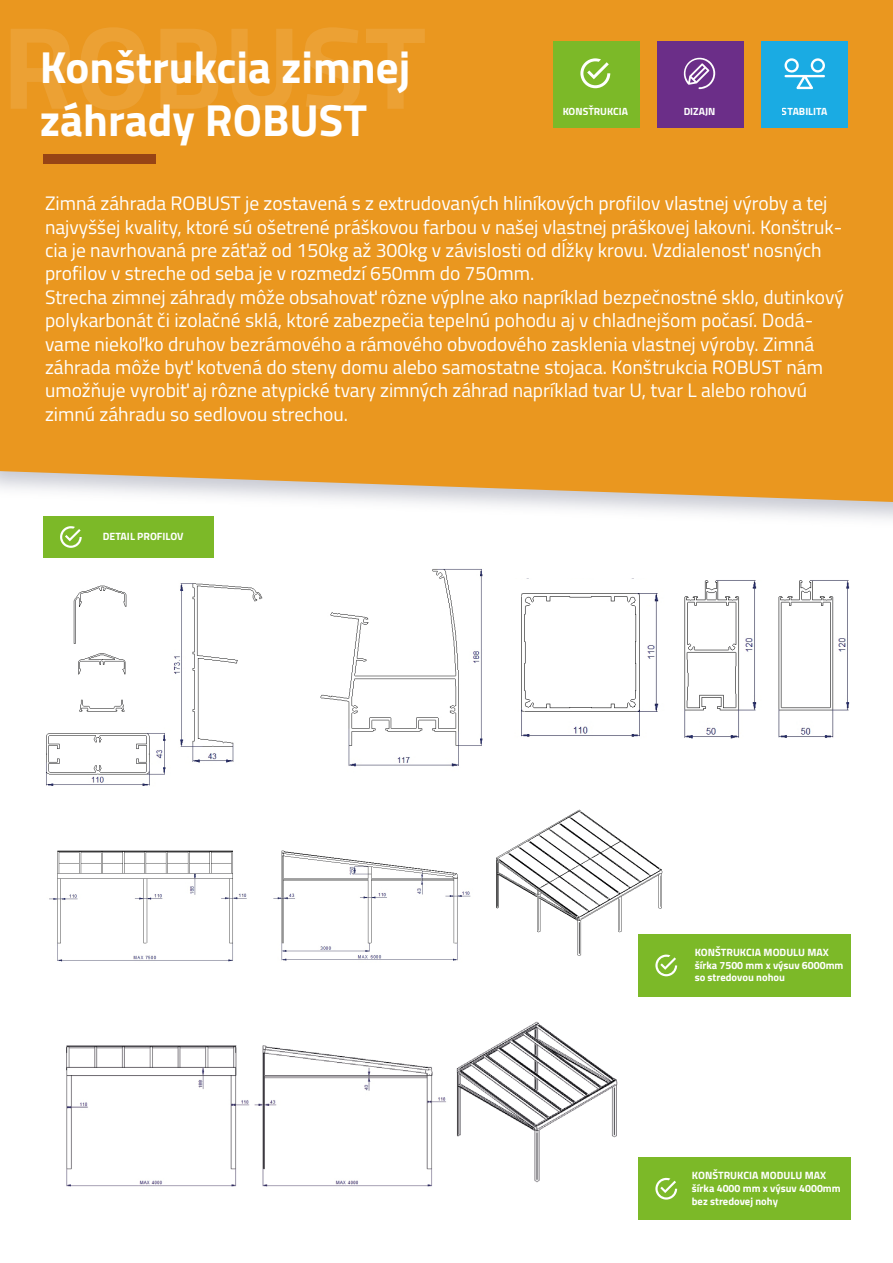
<style>
.page{position:relative;width:893px;height:1263px;background:#fff}
.page>*{position:absolute;margin:0;border:0;box-sizing:border-box;transform-origin:0 0}
.t1{font:700 117.75px "Titillium Web";color:#fff}
.t2{font:700 45px "Titillium Web";color:#fff}
.t3{font:19.5px/23.4px "Titillium Web";color:#fff}
.t4{font:700 10.65px/12.8px "Titillium Web";color:#fff}
.t5{font:700 10.5px "Titillium Web";color:#fff}
.t6{font:700 10.35px "Titillium Web";color:#fff}
</style>
<div class="page">
<img style="left:49px;top:809px;width:614px;height:153px">
<img style="left:213px;top:502px;width:680px;height:33px">
<div style="left:0;top:0;width:893px;height:502px;background:#ea971f"></div>
<div style="left:43px;top:154px;width:112px;height:9px;background:#974415"></div>
<div style="left:553px;top:41px;width:86px;height:87px;background:#7cb928"></div>
<svg style="left:580px;top:58px;width:30px;height:30px"></svg>
<div style="left:657px;top:41px;width:86px;height:87px;background:#6b2e88"></div>
<svg style="left:683px;top:57px;width:32px;height:32px"></svg>
<div style="left:761px;top:41px;width:87px;height:87px;background:#1aabe3"></div>
<svg style="left:784px;top:58px;width:41px;height:31px"></svg>
<img style="left:66px;top:1021px;width:552px;height:166px">
<div style="left:638px;top:934px;width:213px;height:63px;background:#7cb928"></div>
<svg style="left:655px;top:954px;width:22px;height:22px"></svg>
<div style="left:638px;top:1157px;width:213px;height:63px;background:#7cb928"></div>
<svg style="left:655px;top:1178px;width:22px;height:21px"></svg>
<img style="left:521px;top:580px;width:329px;height:159px">
<img style="left:46px;top:569px;width:437px;height:217px">
<div style="left:43px;top:516px;width:170px;height:42px;background:#7cb928"></div>
<svg style="left:60px;top:526px;width:22px;height:22px"></svg>
<h1 class="t1" style="left:2px;top:-22px;width:426px">ROBUST</h1>
<h2 class="t2" style="left:40px;top:33px;width:372px">Konštrukcia zimnej</h2>
<h2 class="t2" style="left:40px;top:86px;width:329px">záhrady ROBUST</h2>
<p class="t6" style="left:563px;top:103px;width:67px">KONSŤRUKCIA</p>
<p class="t6" style="left:684px;top:103px;width:33px">DIZAJN</p>
<p class="t6" style="left:782px;top:103px;width:47px">STABILITA</p>
<p class="t3" style="left:45px;top:191px;width:800px">Zimná záhrada ROBUST je zostavená s z extrudovaných hliníkových profilov vlastnej výroby a tej najvyššej kvality, ktoré sú ošetrené práškovou farbou v našej vlastnej práškovej lakovni. Konštruk&shy;cia je navrhovaná pre záťaž od 150kg až 300kg v závislosti od dĺžky krovu. Vzdialenosť nosných profilov v streche od seba je v rozmedzí 650mm do 750mm.<br>Strecha zimnej záhrady môže obsahovať rôzne výplne ako napríklad bezpečnostné sklo, dutinkový polykarbonát či izolačné sklá, ktoré zabezpečia tepelnú pohodu aj v chladnejšom počasí. Dodá&shy;vame niekoľko druhov bezrámového a rámového obvodového zasklenia vlastnej výroby. Zimná záhrada môže byť kotvená do steny domu alebo samostatne stojaca. Konštrukcia ROBUST nám umožňuje vyrobiť aj rôzne atypické tvary zimných záhrad napríklad tvar U, tvar L alebo rohovú zimnú záhradu so sedlovou strechou.</p>
<p class="t5" style="left:103px;top:528px;width:82px">DETAIL PROFILOV</p>
<p class="t4" style="left:695px;top:945px;width:150px">KONŠTRUKCIA MODULU MAX šírka 7500 mm x výsuv 6000mm so stredovou nohou</p>
<p class="t4" style="left:692px;top:1168px;width:150px">KONŠTRUKCIA MODULU MAX šírka 4000 mm x výsuv 4000mm bez stredovej nohy</p>
</div>
